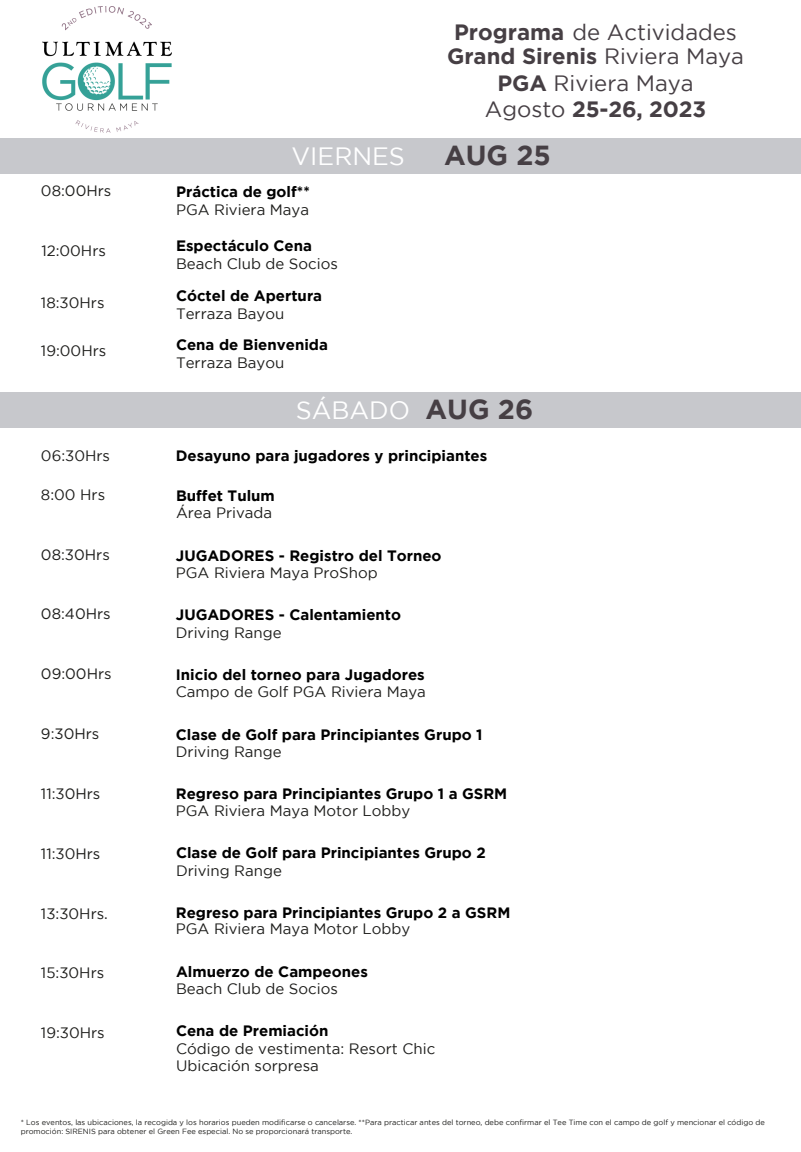
<style>
.page{position:relative;width:801px;height:1152px;background:#fff}
.page>*{position:absolute;margin:0;border:0;box-sizing:border-box;transform-origin:0 0}
.t1{font:700 27.5px "Gotham";color:#463f44}
.t2{font:25px "Gotham";color:#fff}
.t3{font:22.12px/24.5px "Gotham";color:#463f44;text-align:center}
.t4{font:15px/17.6px "Gotham";color:#1d1d1b}
.t5{font:700 15px "Gotham";color:#000}
.t6{font:7.5px/9px "Gotham";color:#1d1d1b}
.s1{font-weight:700}
.s2{font-weight:700;font-size:27.5px;color:#463f44}
</style>
<div class="page">
<div style="left:0;top:138px;width:800px;height:35px;background:#c7c8cc"></div>
<div style="left:0;top:392px;width:800px;height:35px;background:#c7c8cc"></div>
<img style="left:42px;top:6px;width:129px;height:127px">
<h3 class="t3" style="left:447px;top:19px;width:298px"><span class="s1">Programa</span> de Actividades<br><span class="s1">Grand Sirenis</span> Riviera Maya</h3>
<h3 class="t3" style="left:485px;top:70px;width:223px;line-height:25.5px"><span class="s1">PGA</span> Riviera Maya<br>Agosto <span class="s1">25-26, 2023</span></h3>
<p class="t4" style="left:41px;top:182px;width:72px">08:00Hrs</p>
<p class="t4" style="left:41px;top:241px;width:66px">12:00Hrs</p>
<p class="t4" style="left:41px;top:293px;width:65px">18:30Hrs</p>
<p class="t4" style="left:41px;top:342px;width:67px">19:00Hrs</p>
<p class="t4" style="left:41px;top:446px;width:71px">06:30Hrs</p>
<p class="t4" style="left:41px;top:486px;width:66px">8:00 Hrs</p>
<p class="t4" style="left:41px;top:545px;width:70px">08:30Hrs</p>
<p class="t4" style="left:41px;top:604px;width:71px">08:40Hrs</p>
<p class="t4" style="left:41px;top:664px;width:72px">09:00Hrs</p>
<p class="t4" style="left:41px;top:724px;width:60px">9:30Hrs</p>
<p class="t4" style="left:41px;top:784px;width:61px">11:30Hrs</p>
<p class="t4" style="left:41px;top:844px;width:61px">11:30Hrs</p>
<p class="t4" style="left:41px;top:903px;width:68px">13:30Hrs.</p>
<p class="t4" style="left:41px;top:963px;width:65px">15:30Hrs</p>
<p class="t4" style="left:41px;top:1023px;width:65px">19:30Hrs</p>
<h2 class="t2" style="left:291px;top:142px;width:115px">VIERNES</h2>
<h1 class="t1" style="left:444px;top:139px;width:108px">AUG 25</h1>
<p class="t5" style="left:176px;top:183px;width:135px">Práctica de golf**</p>
<p class="t4" style="left:176px;top:201px;width:135px">PGA Riviera Maya</p>
<p class="t5" style="left:176px;top:237px;width:137px">Espectáculo Cena</p>
<p class="t4" style="left:176px;top:254px;width:163px">Beach Club de Socios</p>
<p class="t5" style="left:176px;top:287px;width:148px">Cóctel de Apertura</p>
<p class="t4" style="left:176px;top:305px;width:110px">Terraza Bayou</p>
<p class="t5" style="left:176px;top:336px;width:153px">Cena de Bienvenida</p>
<p class="t4" style="left:176px;top:353px;width:110px">Terraza Bayou</p>
<h2 class="t2" style="left:295px;top:396px;width:239px">SÁBADO <span class="s2">AUG 26</span></h2>
<p class="t5" style="left:176px;top:446px;width:313px">Desayuno para jugadores y principiantes</p>
<p class="t5" style="left:176px;top:486px;width:100px">Buffet Tulum</p>
<p class="t4" style="left:176px;top:503px;width:98px">Área Privada</p>
<p class="t5" style="left:176px;top:546px;width:267px">JUGADORES - Registro del Torneo</p>
<p class="t4" style="left:176px;top:563px;width:203px">PGA Riviera Maya ProShop</p>
<p class="t5" style="left:176px;top:606px;width:227px">JUGADORES - Calentamiento</p>
<p class="t4" style="left:176px;top:623px;width:107px">Driving Range</p>
<p class="t5" style="left:176px;top:665px;width:250px">Inicio del torneo para Jugadores</p>
<p class="t4" style="left:176px;top:683px;width:251px">Campo de Golf PGA Riviera Maya</p>
<p class="t5" style="left:176px;top:725px;width:308px">Clase de Golf para Principiantes Grupo 1</p>
<p class="t4" style="left:176px;top:742px;width:107px">Driving Range</p>
<p class="t5" style="left:176px;top:785px;width:333px">Regreso para Principiantes Grupo 1 a GSRM</p>
<p class="t4" style="left:176px;top:801px;width:236px">PGA Riviera Maya Motor Lobby</p>
<p class="t5" style="left:176px;top:843px;width:311px">Clase de Golf para Principiantes Grupo 2</p>
<p class="t4" style="left:176px;top:861px;width:107px">Driving Range</p>
<p class="t5" style="left:176px;top:903px;width:336px">Regreso para Principiantes Grupo 2 a GSRM</p>
<p class="t4" style="left:176px;top:919px;width:236px">PGA Riviera Maya Motor Lobby</p>
<p class="t5" style="left:176px;top:962px;width:193px">Almuerzo de Campeones</p>
<p class="t4" style="left:176px;top:979px;width:163px">Beach Club de Socios</p>
<p class="t5" style="left:176px;top:1021px;width:154px">Cena de Premiación</p>
<p class="t4" style="left:176px;top:1039px;width:261px">Código de vestimenta: Resort Chic<br>Ubicación sorpresa</p>
<p class="t6" style="left:21px;top:1117px;width:745px">* Los eventos, las ubicaciones, la recogida y los horarios pueden modificarse o cancelarse. **Para practicar antes del torneo, debe confirmar el Tee Time con el campo de golf y mencionar el código de promoción: SIRENIS para obtener el Green Fee especial. No se proporcionará transporte.</p>
</div>
